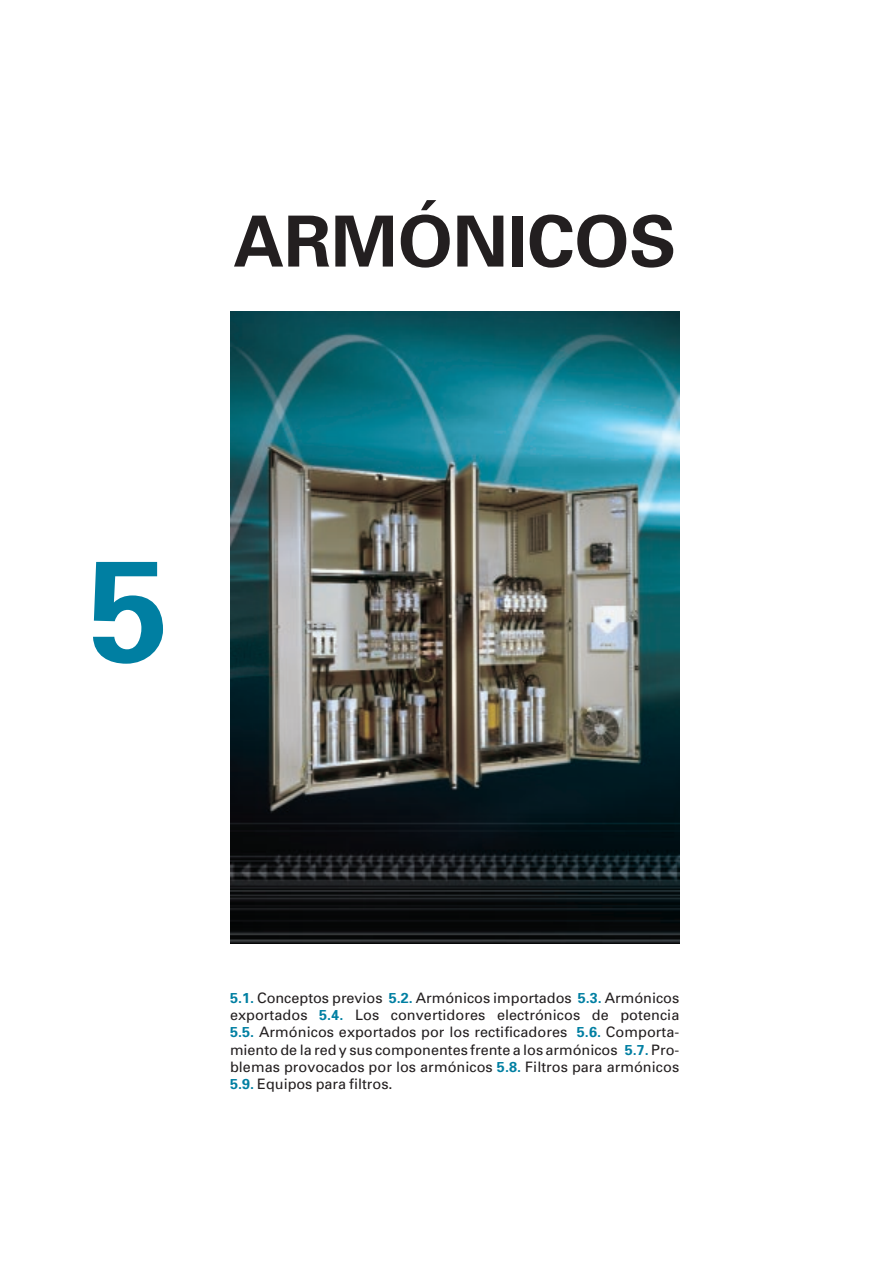
<style>
.page{position:relative;width:893px;height:1263px;background:#fff}
.page>*{position:absolute;margin:0;border:0;box-sizing:border-box;transform-origin:0 0}
.t1{font:700 144px "Univers";color:#007fa2}
.t2{font:700 70.5px "Univers";color:#231f20}
.t3{font:14.4px/17.2px "Univers";letter-spacing:.005em;color:#231f20;text-align:justify}
.s1{font-weight:700;color:#007fa2}
</style>
<div class="page">
<img style="left:230px;top:311px;width:449px;height:633px">
<h2 class="t2" style="left:233px;top:216px;width:445px">ARMÓNICOS</h2>
<h1 class="t1" style="left:88px;top:558px;width:82px">5</h1>
<p class="t3" style="left:230px;top:990px;width:451px"><span class="s1">5.1.</span> Conceptos previos <span class="s1">5.2.</span> Armónicos importados <span class="s1">5.3.</span> Armónicos exportados <span class="s1">5.4.</span> Los convertidores electrónicos de potencia <span class="s1">5.5.</span> Armónicos exportados por los rectificadores <span class="s1">5.6.</span> Comporta&shy;miento de la red y sus componentes frente a los armónicos <span class="s1">5.7.</span> Pro&shy;blemas provocados por los armónicos <span class="s1">5.8.</span> Filtros para armónicos <span class="s1">5.9.</span> Equipos para filtros.</p>
</div>
